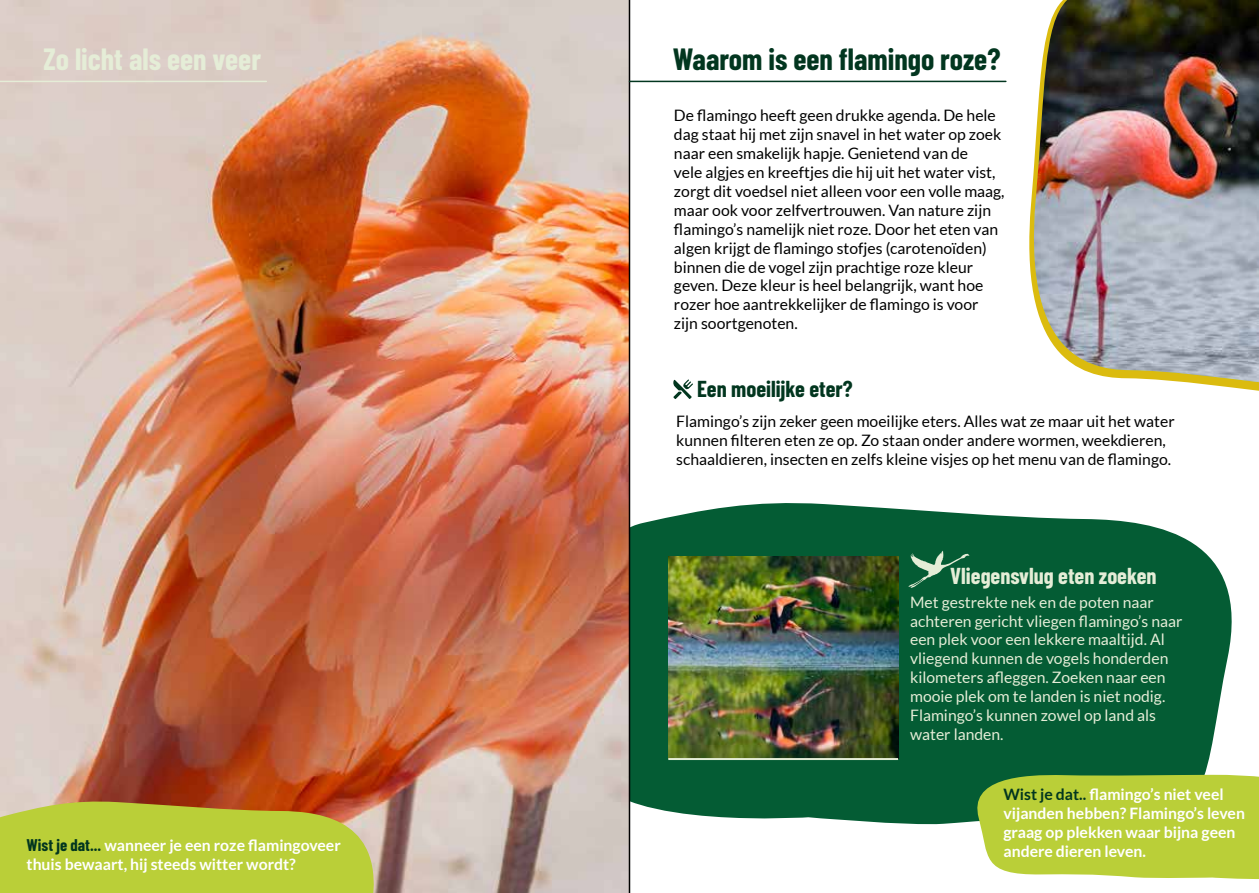
<style>
.page{position:relative;width:1259px;height:893px;background:#fff}
.page>*{position:absolute;margin:0;border:0;box-sizing:border-box;transform-origin:0 0}
.t1{font:700 30px "Barlow Condensed";color:#02361f}
.t2{font:700 30px "Barlow Condensed";color:#e5edd7}
.t3{font:700 22.5px "Barlow Condensed";color:#e5edd7}
.t4{font:700 22.5px "Barlow Condensed";color:#02361f}
.t5{font:15.75px/18.9px "Lato";color:#000}
.t6{font:15.75px/18.9px "Lato";color:#e5edd7}
.t7{font:700 15.75px/18.9px "Lato";color:#fff}
.s1{font-family:"Barlow Condensed";font-size:16.5px;color:#02361f}
.s2{color:#02361f}
</style>
<div class="page">
<svg style="left:630px;top:500px;width:602px;height:332px;background:#23704d"></svg>
<img style="left:0;top:0;width:629px;height:893px">
<hr style="left:0;top:81px;width:266px;height:1px;background:#e5edd7">
<svg style="left:0;top:800px;width:385px;height:93px;background:#bbc33e"></svg>
<hr style="left:629px;top:0;width:1px;height:893px;background:#000">
<hr style="left:629px;top:81px;width:377px;height:1px;background:#02361f">
<svg style="left:968px;top:774px;width:291px;height:106px;background:#b8ce46"></svg>
<img style="left:668px;top:557px;width:230px;height:201px">
<hr style="left:668px;top:758px;width:230px;height:2px;background:#e5edd7">
<svg style="left:1029px;top:193px;width:230px;height:198px"></svg>
<img style="left:1032px;top:0;width:227px;height:382px">
<svg style="left:673px;top:379px;width:20px;height:20px"></svg>
<svg style="left:908px;top:551px;width:61px;height:37px;background:#2e7752"></svg>
<h1 class="t2" style="left:43px;top:38px;width:219px">Zo licht als een veer</h1>
<p class="t7" style="left:27px;top:836px;width:316px"><span class="s1">Wist je dat...</span> wanneer je een roze flamingoveer thuis bewaart, hij steeds witter wordt?</p>
<h1 class="t1" style="left:673px;top:38px;width:329px">Waarom is een flamingo roze?</h1>
<p class="t5" style="left:674px;top:106px;width:332px">De flamingo heeft geen drukke agenda. De hele dag staat hij met zijn snavel in het water op zoek naar een smakelijk hapje. Genietend van de<br>vele algjes en kreeftjes die hij uit het water vist, zorgt dit voedsel niet alleen voor een volle maag, maar ook voor zelfvertrouwen. Van nature zijn flamingo’s namelijk niet roze. Door het eten van algen krijgt de flamingo stofjes (carotenoïden) binnen die de vogel zijn prachtige roze kleur geven. Deze kleur is heel belangrijk, want hoe rozer hoe aantrekkelijker de flamingo is voor zijn soortgenoten.</p>
<h2 class="t4" style="left:697px;top:373px;width:157px">Een moeilijke eter?</h2>
<p class="t5" style="left:676px;top:411px;width:500px">Flamingo’s zijn zeker geen moeilijke eters. Alles wat ze maar uit het water kunnen filteren eten ze op. Zo staan onder andere wormen, weekdieren, schaaldieren, insecten en zelfs kleine visjes op het menu van de flamingo.</p>
<h2 class="t3" style="left:950px;top:560px;width:208px">Vliegensvlug eten zoeken</h2>
<p class="t6" style="left:910px;top:592px;width:274px">Met gestrekte nek en de poten naar achteren gericht vliegen flamingo’s naar een plek voor een lekkere maaltijd. Al vliegend kunnen de vogels honderden kilometers afleggen. Zoeken naar een mooie plek om te landen is niet nodig.<br>Flamingo’s kunnen zowel op land als water landen.</p>
<p class="t7" style="left:1003px;top:785px;width:243px"><span class="s2">Wist je dat..</span> flamingo’s niet veel vijanden hebben? Flamingo’s leven graag op plekken waar bijna geen andere dieren leven.</p>
</div>
